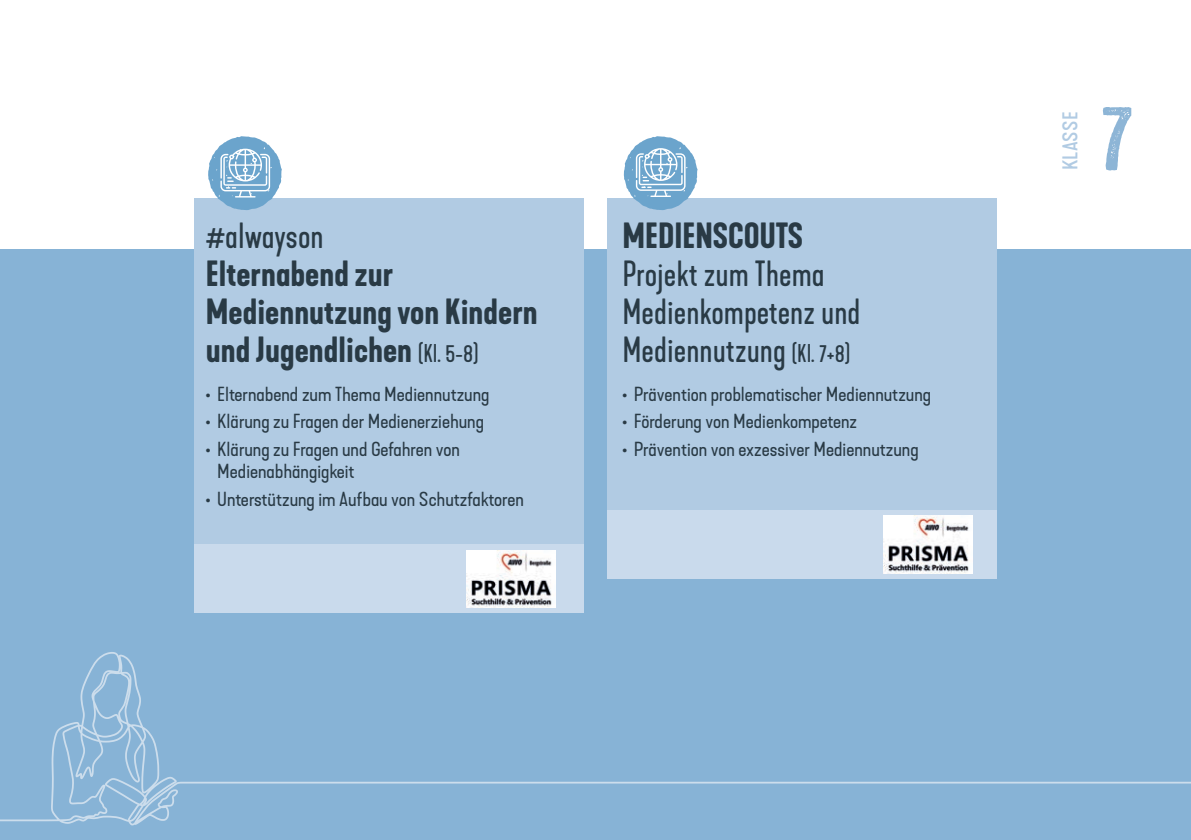
<style>
.page{position:relative;width:1191px;height:840px;background:#fff}
.page>*{position:absolute;margin:0;border:0;box-sizing:border-box;transform-origin:0 0}
.t1{font:90px "Microbrew Unicase Three";color:#8db5d6}
.t2{font:600 34px/38px "Kapra Neue";color:#293a45}
.t3{font:34px/38px "Kapra Neue";color:#293a45}
.t4{font:500 expanded 20px "Kapra Neue";letter-spacing:.01em;color:#b1cbe3}
.t5{font:expanded 19px/22px "Kapra Neue";color:#293a45}
.s1{font-weight:400;font-size:24px}
.s2{font-size:24px}
</style>
<div class="page">
<div style="left:0;top:249px;width:1191px;height:590px;background:#87b3d6"></div>
<svg style="left:0;top:652px;width:1191px;height:173px"></svg>
<div style="left:194px;top:198px;width:390px;height:347px;background:#b1cbe3"></div>
<div style="left:194px;top:544px;width:390px;height:68px;background:#c9daec"></div>
<svg style="left:208px;top:136px;width:74px;height:74px"></svg>
<img style="left:466px;top:550px;width:90px;height:57px">
<div style="left:607px;top:198px;width:389px;height:312px;background:#b1cbe3"></div>
<div style="left:607px;top:510px;width:389px;height:68px;background:#c9daec"></div>
<img style="left:883px;top:515px;width:89px;height:58px">
<svg style="left:624px;top:136px;width:73px;height:74px"></svg>
<h2 class="t3" style="left:206px;top:217px;width:119px">#alwayson</h2>
<h2 class="t2" style="left:206px;top:255px;width:333px">Elternabend zur<br>Mediennutzung von Kindern und Jugendlichen <span class="s1">(Kl. 5-8)</span></h2>
<p class="t5" style="left:206px;top:383px;width:285px">• Elternabend zum Thema Mediennutzung</p>
<p class="t5" style="left:206px;top:410px;width:280px">• Klärung zu Fragen der Medienerziehung</p>
<p class="t5" style="left:217px;top:438px;width:244px;text-indent:-11px">• Klärung zu Fragen und Gefahren von<br>Medienabhängigkeit</p>
<p class="t5" style="left:206px;top:488px;width:319px">• Unterstützung im Aufbau von Schutzfaktoren</p>
<h2 class="t2" style="left:622px;top:217px;width:182px">MEDIENSCOUTS</h2>
<h2 class="t3" style="left:622px;top:255px;width:240px">Projekt zum Thema<br>Medienkompetenz und<br>Mediennutzung <span class="s2">(Kl. 7+8)</span></h2>
<p class="t5" style="left:622px;top:383px;width:310px">• Prävention problematischer Mediennutzung</p>
<p class="t5" style="left:622px;top:410px;width:236px">• Förderung von Medienkompetenz</p>
<p class="t5" style="left:622px;top:438px;width:298px">• Prävention von exzessiver Mediennutzung</p>
<p class="t4" style="left:1058px;top:170px;width:60px;rotate:-90deg">KLASSE</p>
<h1 class="t1" style="left:1099px;top:88px;width:37px">7</h1>
</div>
